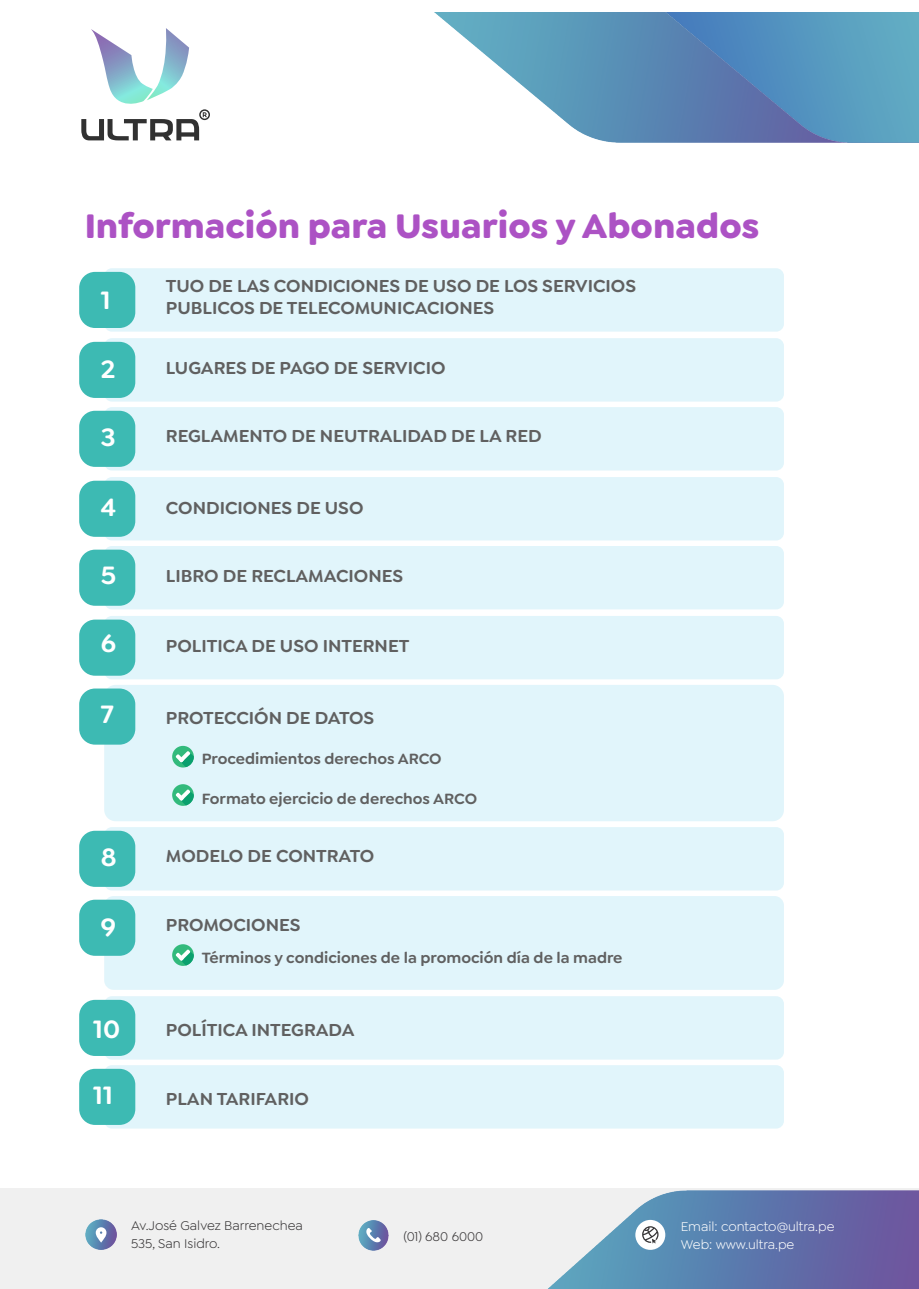
<style>
.page{position:relative;width:919px;height:1289px;background:#fff}
.page>*{position:absolute;margin:0;border:0;box-sizing:border-box;transform-origin:0 0}
.t1{font:700 36.3px "Goldplay";color:#ac52c4}
.t2{font:600 26.85px "Goldplay";color:#fff}
.t3{font:600 18.45px/22.2px "Goldplay";color:#606060}
.t4{font:600 15.9px "Goldplay";color:#606060}
.t5{font:13.5px/18px "Goldplay";color:#363435}
.t6{font:13.5px/18px "Goldplay";color:#fff}
</style>
<div class="page">
<div style="left:104px;top:268px;width:679px;height:63px;background:#e1f5fb;border-radius:8px"></div>
<svg style="left:81px;top:28px;width:129px;height:112px"></svg>
<img style="left:435px;top:13px;width:230px;height:129px">
<img style="left:665px;top:13px;width:253px;height:129px">
<div style="left:0;top:1188px;width:918px;height:100px;background:#f0f0f0"></div>
<img style="left:549px;top:1190px;width:369px;height:98px">
<img style="left:358px;top:1220px;width:31px;height:30px">
<div style="left:635px;top:1219px;width:30px;height:30px;background:#fff;border-radius:50%"></div>
<img style="left:86px;top:1219px;width:30px;height:30px">
<svg style="left:366px;top:1227px;width:15px;height:15px"></svg>
<svg style="left:642px;top:1226px;width:16px;height:17px"></svg>
<svg style="left:96px;top:1227px;width:10px;height:15px"></svg>
<div style="left:79px;top:272px;width:56px;height:56px;background:#3dbab3;border-radius:16px"></div>
<div style="left:104px;top:338px;width:679px;height:63px;background:#e1f5fb;border-radius:8px"></div>
<div style="left:79px;top:342px;width:56px;height:56px;background:#3dbab3;border-radius:16px"></div>
<div style="left:104px;top:407px;width:679px;height:63px;background:#e1f5fb;border-radius:8px"></div>
<div style="left:79px;top:411px;width:56px;height:56px;background:#3dbab3;border-radius:16px"></div>
<div style="left:104px;top:477px;width:679px;height:63px;background:#e1f5fb;border-radius:8px"></div>
<div style="left:79px;top:480px;width:56px;height:57px;background:#3dbab3;border-radius:16px"></div>
<div style="left:104px;top:546px;width:679px;height:63px;background:#e1f5fb;border-radius:8px"></div>
<div style="left:79px;top:549px;width:56px;height:56px;background:#3dbab3;border-radius:16px"></div>
<div style="left:104px;top:616px;width:679px;height:63px;background:#e1f5fb;border-radius:8px"></div>
<div style="left:79px;top:619px;width:56px;height:56px;background:#3dbab3;border-radius:16px"></div>
<div style="left:104px;top:685px;width:679px;height:136px;background:#e1f5fb;border-radius:11px"></div>
<div style="left:79px;top:688px;width:56px;height:56px;background:#3dbab3;border-radius:16px"></div>
<div style="left:104px;top:827px;width:679px;height:63px;background:#e1f5fb;border-radius:8px"></div>
<div style="left:79px;top:830px;width:56px;height:56px;background:#3dbab3;border-radius:16px"></div>
<div style="left:104px;top:896px;width:679px;height:93px;background:#e1f5fb;border-radius:9px"></div>
<div style="left:79px;top:899px;width:56px;height:56px;background:#3dbab3;border-radius:16px"></div>
<div style="left:104px;top:996px;width:679px;height:63px;background:#e1f5fb;border-radius:8px"></div>
<div style="left:79px;top:999px;width:56px;height:56px;background:#3dbab3;border-radius:16px"></div>
<div style="left:104px;top:1065px;width:679px;height:63px;background:#e1f5fb;border-radius:8px"></div>
<div style="left:79px;top:1068px;width:56px;height:56px;background:#3dbab3;border-radius:16px"></div>
<svg style="left:172px;top:745px;width:22px;height:22px"></svg>
<svg style="left:176px;top:751px;width:18px;height:16px"></svg>
<svg style="left:172px;top:784px;width:22px;height:21px"></svg>
<svg style="left:176px;top:789px;width:18px;height:16px"></svg>
<svg style="left:172px;top:944px;width:22px;height:21px"></svg>
<svg style="left:176px;top:949px;width:18px;height:16px"></svg>
<h1 class="t1" style="left:85px;top:202px;width:676px">Información para Usuarios y Abonados</h1>
<h2 class="t2" style="left:101px;top:283px;width:11px">1</h2>
<p class="t3" style="left:166px;top:275px;width:471px">TUO DE LAS CONDICIONES DE USO DE LOS SERVICIOS<br>PUBLICOS DE TELECOMUNICACIONES</p>
<h2 class="t2" style="left:101px;top:352px;width:16px">2</h2>
<p class="t3" style="left:166px;top:356px;width:281px">LUGARES DE PAGO DE SERVICIO</p>
<h2 class="t2" style="left:101px;top:420px;width:16px">3</h2>
<p class="t3" style="left:166px;top:424px;width:377px">REGLAMENTO DE NEUTRALIDAD DE LA RED</p>
<h2 class="t2" style="left:101px;top:490px;width:17px">4</h2>
<p class="t3" style="left:166px;top:497px;width:199px">CONDICIONES DE USO</p>
<h2 class="t2" style="left:101px;top:558px;width:17px">5</h2>
<p class="t3" style="left:166px;top:565px;width:239px">LIBRO DE RECLAMACIONES</p>
<h2 class="t2" style="left:101px;top:627px;width:17px">6</h2>
<p class="t3" style="left:166px;top:635px;width:245px">POLITICA DE USO INTERNET</p>
<h2 class="t2" style="left:101px;top:697px;width:15px">7</h2>
<p class="t3" style="left:166px;top:707px;width:210px">PROTECCIÓN DE DATOS</p>
<p class="t4" style="left:202px;top:749px;width:241px">Procedimientos derechos ARCO</p>
<p class="t4" style="left:202px;top:788px;width:277px">Formato ejercicio de derechos ARCO</p>
<h2 class="t2" style="left:101px;top:840px;width:17px">8</h2>
<p class="t3" style="left:166px;top:844px;width:210px">MODELO DE CONTRATO</p>
<h2 class="t2" style="left:101px;top:910px;width:17px">9</h2>
<p class="t3" style="left:166px;top:913px;width:136px">PROMOCIONES</p>
<p class="t4" style="left:202px;top:948px;width:422px">Términos y condiciones de la promoción día de la madre</p>
<h2 class="t2" style="left:93px;top:1012px;width:29px">10</h2>
<p class="t3" style="left:166px;top:1018px;width:190px">POLÍTICA INTEGRADA</p>
<h2 class="t2" style="left:93px;top:1078px;width:21px">11</h2>
<p class="t3" style="left:166px;top:1087px;width:144px">PLAN TARIFARIO</p>
<p class="t5" style="left:131px;top:1215px;width:173px">Av.José Galvez Barrenechea<br>535, San Isidro.</p>
<p class="t5" style="left:403px;top:1227px;width:81px">(01) 680 6000</p>
<p class="t6" style="left:680px;top:1217px;width:155px">Email: contacto@ultra.pe<br>Web: www.ultra.pe</p>
</div>
